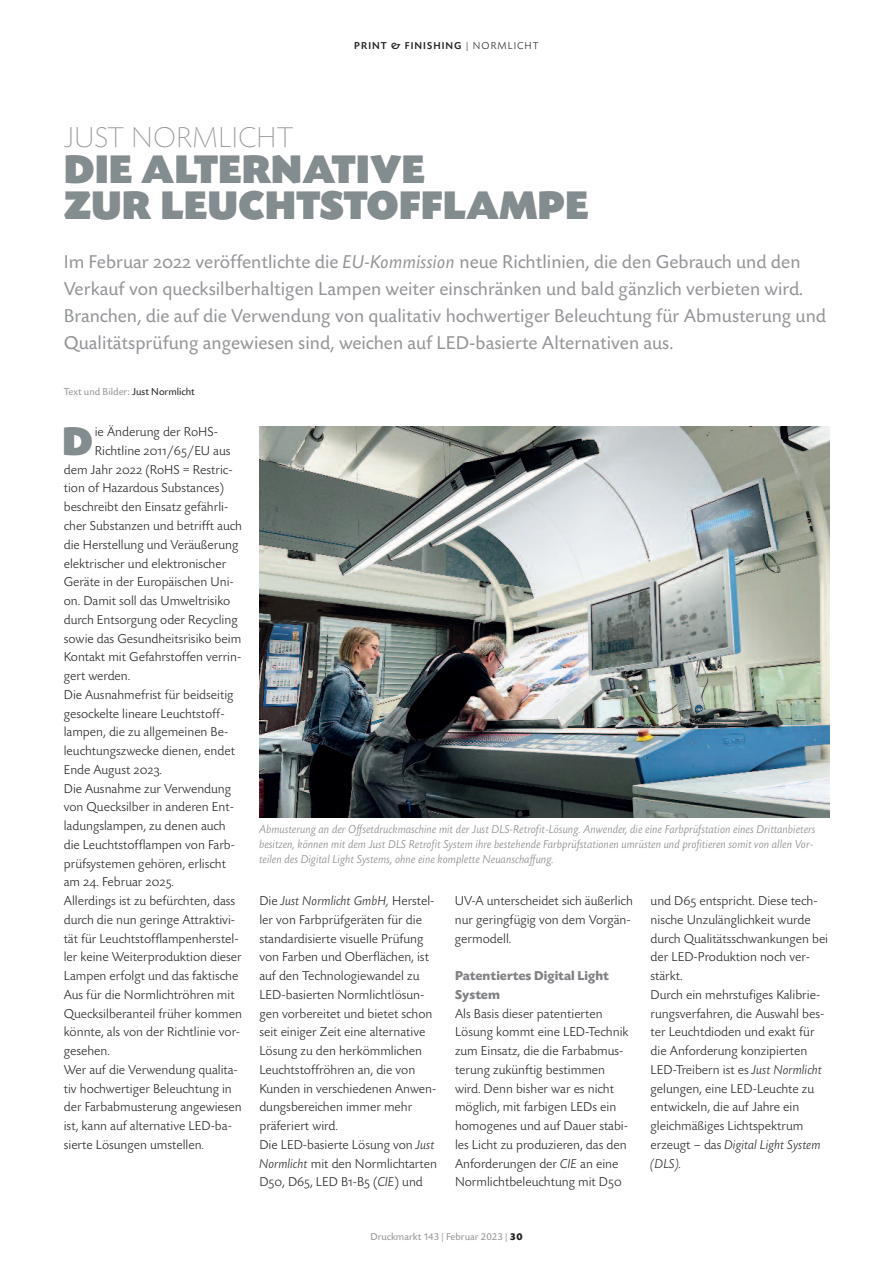
<style>
.page{position:relative;width:893px;height:1263px;background:#fff}
.page>*{position:absolute;margin:0;border:0;box-sizing:border-box;transform-origin:0 0}
.t1{font:42px/36px "Today SB Ultra";color:#838c8e}
.t2{font:300 expanded 30px "Today SB";color:#939598}
.t3{font:19.5px/27px "Today SB";color:#939598}
.t4{font:300 13.5px/18.8px "Today SB";color:#231f20}
.t5{font:700 13.5px/18.8px "Today SB";color:#808285}
.t6{font:italic 300 12px/15px "Today SB";color:#808285}
.t7{font:10.5px "Today SB";color:#939598}
.t8{font:500 10.5px "Today SB";letter-spacing:.1em;color:#231f20}
.s1{font-weight:300}
.s2{font-family:"Today SB Caps"}
.s3{font-style:italic}
.s4{color:#231f20}
.s5{font-family:"Today SB Caps Lig";font-weight:400}
.s6{font-weight:700;color:#231f20}
</style>
<div class="page">
<img style="left:259px;top:426px;width:570px;height:391px">
<p class="t8" style="left:354px;top:40px;width:186px">PRINT &amp; FINISHING <span class="s1">| NORMLICHT</span></p>
<h2 class="t2" style="left:64px;top:119px;width:231px">JUST NORMLICHT</h2>
<h1 class="t1" style="left:64px;top:151px;width:526px">DIE ALTERNATIVE<br>ZUR LEUCHTSTOFFLAMPE</h1>
<p class="t3" style="left:64px;top:248px;width:764px">Im Februar <span class="s2">2022</span> veröffentlichte die <span class="s3">EU-Kommission</span> neue Richtlinien, die den Gebrauch und den Verkauf von quecksilberhaltigen Lampen weiter einschränken und bald gänzlich verbieten wird.<br>Branchen, die auf die Verwendung von qualitativ hochwertiger Beleuchtung für Abmusterung und Qualitätsprüfung angewiesen sind, weichen auf LED-basierte Alternativen aus.</p>
<p class="t7" style="left:64px;top:386px;width:133px">Text und Bilder: <span class="s4">Just Normlicht</span></p>
<p class="t4" style="left:95px;top:422px;width:125px">ie Änderung der RoHS-</p>
<p class="t4" style="left:95px;top:441px;width:137px">Richtline <span class="s5">2011/65/EU</span> aus</p>
<p class="t4" style="left:64px;top:460px;width:171px">dem Jahr <span class="s5">2022</span> (RoHS = Restric-</p>
<p class="t4" style="left:64px;top:478px;width:162px">tion of Hazardous Substances)</p>
<p class="t4" style="left:64px;top:497px;width:166px">beschreibt den Einsatz gefährli-</p>
<p class="t4" style="left:64px;top:516px;width:180px">cher Substanzen und betrifft auch</p>
<p class="t4" style="left:64px;top:535px;width:176px">die Herstellung und Veräußerung</p>
<p class="t4" style="left:64px;top:553px;width:164px">elektrischer und elektronischer</p>
<p class="t4" style="left:64px;top:572px;width:172px">Geräte in der Europäischen Uni-</p>
<p class="t4" style="left:64px;top:591px;width:168px">on. Damit soll das Umweltrisiko</p>
<p class="t4" style="left:64px;top:610px;width:175px">durch Entsorgung oder Recycling</p>
<p class="t4" style="left:64px;top:628px;width:179px">sowie das Gesundheitsrisiko beim</p>
<p class="t4" style="left:64px;top:647px;width:179px">Kontakt mit Gefahrstoffen verrin-</p>
<p class="t4" style="left:64px;top:666px;width:68px">gert werden.</p>
<p class="t4" style="left:64px;top:685px;width:171px">Die Ausnahmefrist für beidseitig</p>
<p class="t4" style="left:64px;top:703px;width:162px">gesockelte lineare Leuchtstoff-</p>
<p class="t4" style="left:64px;top:722px;width:166px">lampen, die zu allgemeinen Be-</p>
<p class="t4" style="left:64px;top:741px;width:173px">leuchtungszwecke dienen, endet</p>
<p class="t4" style="left:64px;top:760px;width:100px">Ende August <span class="s5">2023</span>.</p>
<p class="t4" style="left:64px;top:778px;width:169px">Die Ausnahme zur Verwendung</p>
<p class="t4" style="left:64px;top:797px;width:172px">von Quecksilber in anderen Ent-</p>
<p class="t4" style="left:64px;top:816px;width:164px">ladungslampen, zu denen auch</p>
<p class="t4" style="left:64px;top:835px;width:173px">die Leuchtstofflampen von Farb-</p>
<p class="t4" style="left:64px;top:853px;width:164px">prüfsystemen gehören, erlischt</p>
<p class="t4" style="left:64px;top:872px;width:112px">am <span class="s5">24.</span> Februar <span class="s5">2025</span>.</p>
<p class="t4" style="left:64px;top:891px;width:173px">Allerdings ist zu befürchten, dass</p>
<p class="t4" style="left:64px;top:910px;width:173px">durch die nun geringe Attraktivi-</p>
<p class="t4" style="left:64px;top:928px;width:176px">tät für Leuchtstofflampenherstel-</p>
<p class="t4" style="left:64px;top:947px;width:180px">ler keine Weiterproduktion dieser</p>
<p class="t4" style="left:64px;top:966px;width:176px">Lampen erfolgt und das faktische</p>
<p class="t4" style="left:64px;top:985px;width:172px">Aus für die Normlichtröhren mit</p>
<p class="t4" style="left:64px;top:1003px;width:180px">Quecksilberanteil früher kommen</p>
<p class="t4" style="left:64px;top:1022px;width:178px">könnte, als von der Richtlinie vor-</p>
<p class="t4" style="left:64px;top:1041px;width:48px">gesehen.</p>
<p class="t4" style="left:64px;top:1060px;width:176px">Wer auf die Verwendung qualita-</p>
<p class="t4" style="left:64px;top:1078px;width:170px">tiv hochwertiger Beleuchtung in</p>
<p class="t4" style="left:64px;top:1097px;width:180px">der Farbabmusterung angewiesen</p>
<p class="t4" style="left:64px;top:1116px;width:170px">ist, kann auf alternative LED-ba-</p>
<p class="t4" style="left:64px;top:1135px;width:142px">sierte Lösungen umstellen.</p>
<h1 class="t1" style="left:62px;top:422px;width:32px">D</h1>
<p class="t6" style="left:259px;top:821px;width:558px">Abmusterung an der Offsetdruckmaschine mit der Just DLS-Retrofit-Lösung. Anwender, die eine Farbprüfstation eines Drittanbieters besitzen, können mit dem Just DLS Retrofit System ihre bestehende Farbprüfstationen umrüsten und profitieren somit von allen Vor&shy;teilen des Digital Light Systems, ohne eine komplette Neuanschaffung.</p>
<p class="t4" style="left:259px;top:891px;width:179px">Die <span class="s3">Just Normlicht GmbH,</span> Herstel&shy;ler von Farbprüfgeräten für die standardisierte visuelle Prüfung von Farben und Oberflächen, ist auf den Technologiewandel zu<br>LED-basierten Normlichtlösun&shy;gen vorbereitet und bietet schon seit einiger Zeit eine alternative<br>Lösung zu den herkömmlichen<br>Leuchtstoffröhren an, die von<br>Kunden in verschiedenen Anwen&shy;dungsbereichen immer mehr präferiert wird.<br>Die LED-basierte Lösung von <span class="s3">Just<br>Normlicht</span> mit den Normlichtarten<br>D<span class="s5">50</span>, D<span class="s5">65</span>, LED B<span class="s5">1</span>-B<span class="s5">5</span> (<span class="s3">CIE</span>) und</p>
<p class="t4" style="left:455px;top:891px;width:179px">UV-A unterscheidet sich äußerlich nur geringfügig von dem Vorgän&shy;germodell.</p>
<p class="t5" style="left:455px;top:966px;width:156px">Patentiertes Digital Light<br>System</p>
<p class="t4" style="left:455px;top:1003px;width:175px">Als Basis dieser patentierten<br>Lösung kommt eine LED-Technik zum Einsatz, die die Farbabmus&shy;terung zukünftig bestimmen wird. Denn bisher war es nicht möglich, mit farbigen LEDs ein homogenes und auf Dauer stabi&shy;les Licht zu produzieren, das den<br>Anforderungen der <span class="s3">CIE</span> an eine<br>Normlichtbeleuchtung mit D<span class="s5">50</span></p>
<p class="t7" style="left:370px;top:1230px;width:154px">Druckmarkt 143 | Februar 2023 | <span class="s6">30</span></p>
<p class="t4" style="left:651px;top:891px;width:179px">und D<span class="s5">65</span> entspricht. Diese tech&shy;nische Unzulänglichkeit wurde durch Qualitätsschwankungen bei der LED-Produktion noch ver&shy;stärkt.<br>Durch ein mehrstufiges Kalibrie&shy;rungsverfahren, die Auswahl bes&shy;ter Leuchtdioden und exakt für die Anforderung konzipierten<br>LED-Treibern ist es <span class="s3">Just Normlicht </span>gelungen, eine LED-Leuchte zu entwickeln, die auf Jahre ein gleichmäßiges Lichtspektrum erzeugt – das <span class="s3">Digital Light System (DLS).</span></p>
</div>
